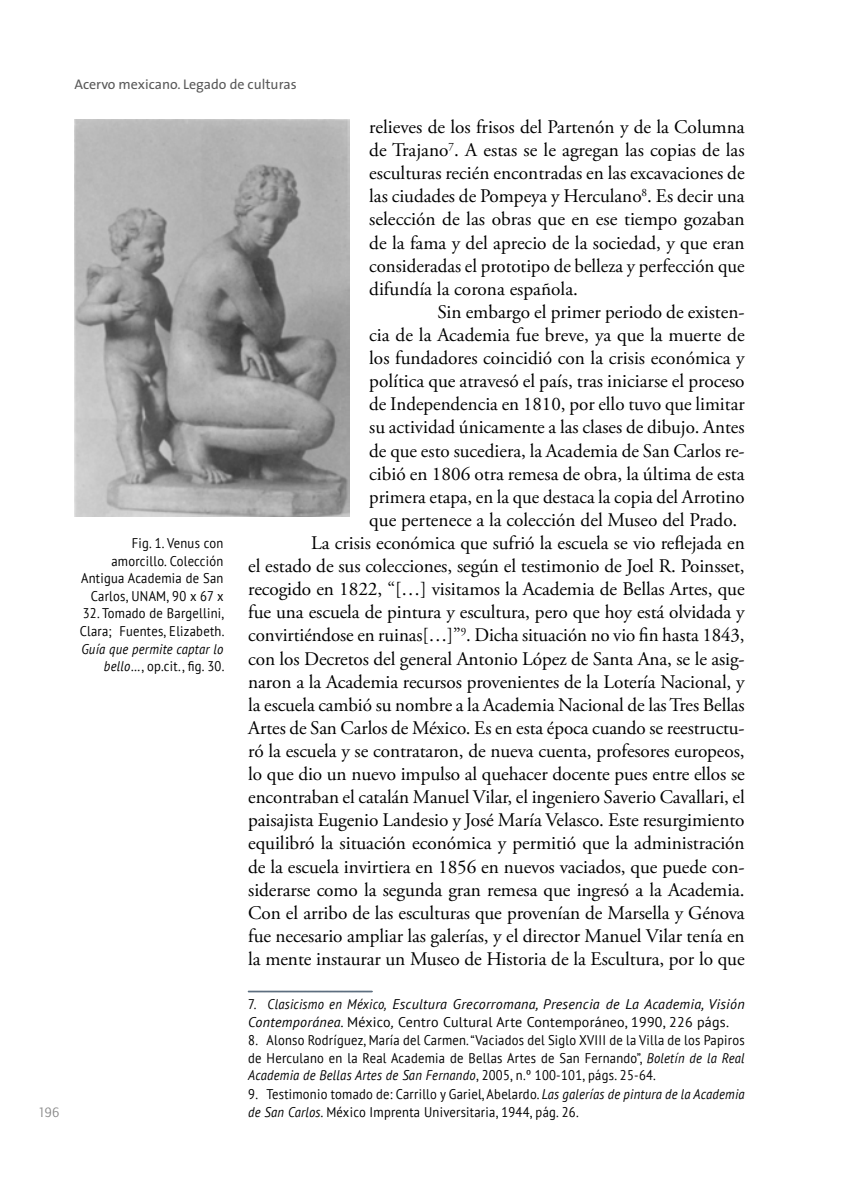
<style>
.page{position:relative;width:844px;height:1191px;background:#fff}
.page>*{position:absolute;margin:0;border:0;box-sizing:border-box;transform-origin:0 0}
.t1{font:19.25px/23.1px "Adobe Garamond Pro";letter-spacing:-.005em;color:#000;text-align:justify}
.t2{font:14px/17.5px "PT Sans";letter-spacing:.02em;color:#000;scale:.9 1}
.t3{font:italic 14px/17.5px "PT Sans";letter-spacing:.02em;color:#000;scale:.9 1}
.t4{font:14px "The Sans";color:#595959}
.t5{font:14px "Quay Itc T";color:#878787}
.s1{font-style:normal}
.s2{font-style:italic}
</style>
<div class="page">
<svg style="left:248px;top:991px;width:124px;height:1px"></svg>
<img style="left:74px;top:119px;width:275px;height:397px">
<p class="t5" style="left:38px;top:1103px;width:23px">196</p>
<p class="t4" style="left:74px;top:73px;width:223px">Acervo mexicano. Legado de culturas</p>
<p class="t2" style="left:81px;top:534px;width:160px;text-align:right">Fig. 1. Venus con amorcillo. Colección<br>Antigua Academia de San<br>Carlos, UNAM, 90 x 67 x</p>
<p class="t2" style="left:80px;top:604px;width:162px">32. Tomado de Bargellini,<br>Clara; Fuentes, Elizabeth.</p>
<p class="t3" style="left:81px;top:639px;width:160px;text-align:right">Guía que permite captar lo bello<span class="s1">…, op.cit., fig. 30.</span></p>
<p class="t1" style="left:369px;top:116px;width:377px">relieves de los frisos del Partenón y de la Columna de Trajano<sup>7</sup>. A estas se le agregan las copias de las esculturas recién encontradas en las excavaciones de las ciudades de Pompeya y Herculano<sup>8</sup>. Es decir una selección de las obras que en ese tiempo gozaban de la fama y del aprecio de la sociedad, y que eran consideradas el prototipo de belleza y perfección que difundía la corona española.</p>
<p class="t1" style="left:437px;top:301px;width:309px">Sin embargo el primer periodo de existen-</p>
<p class="t1" style="left:369px;top:324px;width:377px">cia de la Academia fue breve, ya que la muerte de</p>
<p class="t1" style="left:369px;top:347px;width:377px">los fundadores coincidió con la crisis económica y</p>
<p class="t1" style="left:369px;top:370px;width:377px">política que atravesó el país, tras iniciarse el proceso</p>
<p class="t1" style="left:369px;top:393px;width:377px">de Independencia en 1810, por ello tuvo que limitar</p>
<p class="t1" style="left:369px;top:416px;width:377px">su actividad únicamente a las clases de dibujo. Antes</p>
<p class="t1" style="left:369px;top:439px;width:377px">de que esto sucediera, la Academia de San Carlos re-</p>
<p class="t1" style="left:369px;top:463px;width:377px">cibió en 1806 otra remesa de obra, la última de esta</p>
<p class="t1" style="left:369px;top:486px;width:377px">primera etapa, en la que destaca la copia del Arrotino</p>
<p class="t1" style="left:369px;top:509px;width:369px">que pertenece a la colección del Museo del Prado.</p>
<p class="t1" style="left:311px;top:532px;width:435px">La crisis económica que sufrió la escuela se vio reflejada en</p>
<p class="t1" style="left:248px;top:555px;width:498px">el estado de sus colecciones, según el testimonio de Joel R. Poinsset,</p>
<p class="t1" style="left:248px;top:578px;width:498px">recogido en 1822, “[…] visitamos la Academia de Bellas Artes, que</p>
<p class="t1" style="left:248px;top:601px;width:498px">fue una escuela de pintura y escultura, pero que hoy está olvidada y</p>
<p class="t1" style="left:248px;top:624px;width:498px">convirtiéndose en ruinas[…]”<sup>9</sup>. Dicha situación no vio fin hasta 1843,</p>
<p class="t1" style="left:248px;top:647px;width:498px">con los Decretos del general Antonio López de Santa Ana, se le asig-</p>
<p class="t1" style="left:248px;top:670px;width:498px">naron a la Academia recursos provenientes de la Lotería Nacional, y</p>
<p class="t1" style="left:248px;top:694px;width:498px">la escuela cambió su nombre a la Academia Nacional de las Tres Bellas</p>
<p class="t1" style="left:248px;top:717px;width:498px">Artes de San Carlos de México. Es en esta época cuando se reestructu-</p>
<p class="t1" style="left:248px;top:740px;width:498px">ró la escuela y se contrataron, de nueva cuenta, profesores europeos,</p>
<p class="t1" style="left:248px;top:763px;width:498px">lo que dio un nuevo impulso al quehacer docente pues entre ellos se</p>
<p class="t1" style="left:248px;top:786px;width:498px">encontraban el catalán Manuel Vilar, el ingeniero Saverio Cavallari, el</p>
<p class="t1" style="left:248px;top:809px;width:498px">paisajista Eugenio Landesio y José María Velasco. Este resurgimiento</p>
<p class="t1" style="left:248px;top:832px;width:498px">equilibró la situación económica y permitió que la administración</p>
<p class="t1" style="left:248px;top:855px;width:498px">de la escuela invirtiera en 1856 en nuevos vaciados, que puede con-</p>
<p class="t1" style="left:248px;top:878px;width:498px">siderarse como la segunda gran remesa que ingresó a la Academia.</p>
<p class="t1" style="left:248px;top:901px;width:498px">Con el arribo de las esculturas que provenían de Marsella y Génova</p>
<p class="t1" style="left:248px;top:925px;width:498px">fue necesario ampliar las galerías, y el director Manuel Vilar tenía en</p>
<p class="t1" style="left:248px;top:948px;width:498px">la mente instaurar un Museo de Historia de la Escultura, por lo que</p>
<p class="t3" style="left:248px;top:995px;width:553px"><span class="s1">7.</span> Clasicismo en México, Escultura Grecorromana, Presencia de La Academia, Visión<br>Contemporánea. <span class="s1">México</span>, <span class="s1">Centro Cultural Arte Contemporáneo, 1990, 226 págs.</span></p>
<p class="t2" style="left:248px;top:1031px;width:553px;text-align:justify">8. Alonso Rodríguez, María del Carmen. “Vaciados del Siglo XVIII de la Villa de los Papiros de Herculano en la Real Academia de Bellas Artes de San Fernando”, <span class="s2">Boletín de la Real Academia de Bellas Artes de San Fernando</span>, 2005, n.º 100-101, págs. 25-64.</p>
<p class="t2" style="left:248px;top:1085px;width:553px">9. Testimonio tomado de: Carrillo y Gariel, Abelardo. <span class="s2">Las galerías de pintura de la Academia de San Carlos.</span> México Imprenta Universitaria, 1944, pág. 26.</p>
</div>
